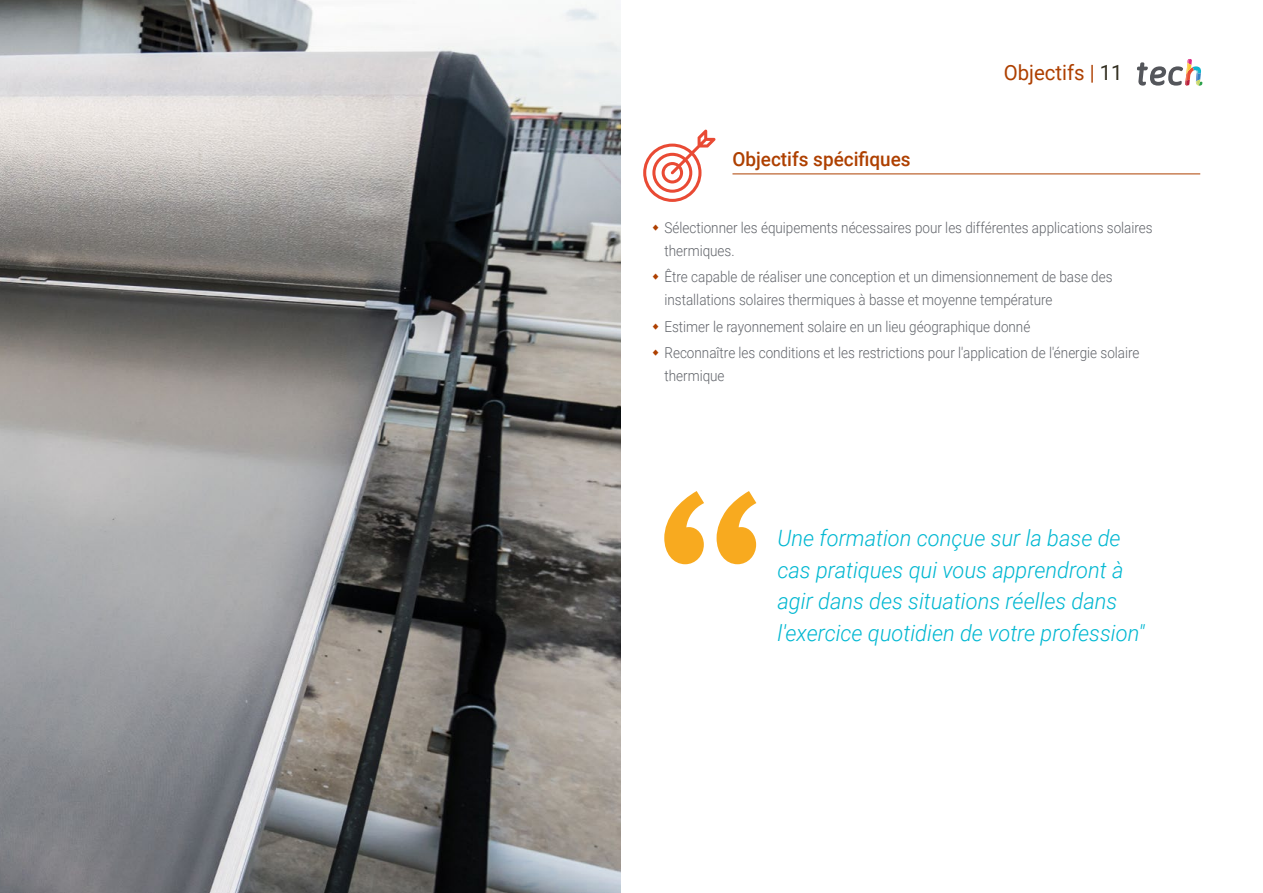
<style>
.page{position:relative;width:1263px;height:893px;background:#fff}
.page>*{position:absolute;margin:0;border:0;box-sizing:border-box;transform-origin:0 0}
.t1{font:italic 300 22.5px/31.5px "Roboto";color:#00b7d1}
.t2{font:21px "Roboto";color:#ae4000}
.t3{font:500 19.5px "Roboto";color:#ae4000}
.t4{font:300 15px/22.5px "Roboto";color:#61646a;scale:.9 1}
.s1{color:#312e20}
</style>
<div class="page">
<svg style="left:1137px;top:59px;width:65px;height:27px"></svg>
<hr style="left:732px;top:174px;width:468px;height:1px;background:#ae4000">
<svg style="left:643px;top:130px;width:73px;height:72px"></svg>
<img style="left:0;top:0;width:621px;height:893px">
<svg style="left:664px;top:491px;width:92px;height:73px"></svg>
<h3 class="t3" style="left:732px;top:145px;width:180px">Objectifs spécifiques</h3>
<h2 class="t2" style="left:1004px;top:57px;width:120px">Objectifs | <span class="s1">11</span></h2>
<p class="t4" style="left:664px;top:216px;width:544px">Sélectionner les équipements nécessaires pour les différentes applications solaires thermiques.</p>
<p class="t4" style="left:664px;top:265px;width:499px">Être capable de réaliser une conception et un dimensionnement de base des installations solaires thermiques à basse et moyenne température</p>
<p class="t4" style="left:664px;top:312px;width:529px;line-height:26.7px">Estimer le rayonnement solaire en un lieu géographique donné<br>Reconnaître les conditions et les restrictions pour l'application de l'énergie solaire</p>
<p class="t4" style="left:664px;top:364px;width:68px">thermique</p>
<h1 class="t1" style="left:777px;top:522px;width:368px">Une formation conçue sur la base de cas pratiques qui vous apprendront à agir dans des situations réelles dans l'exercice quotidien de votre profession"</h1>
</div>
